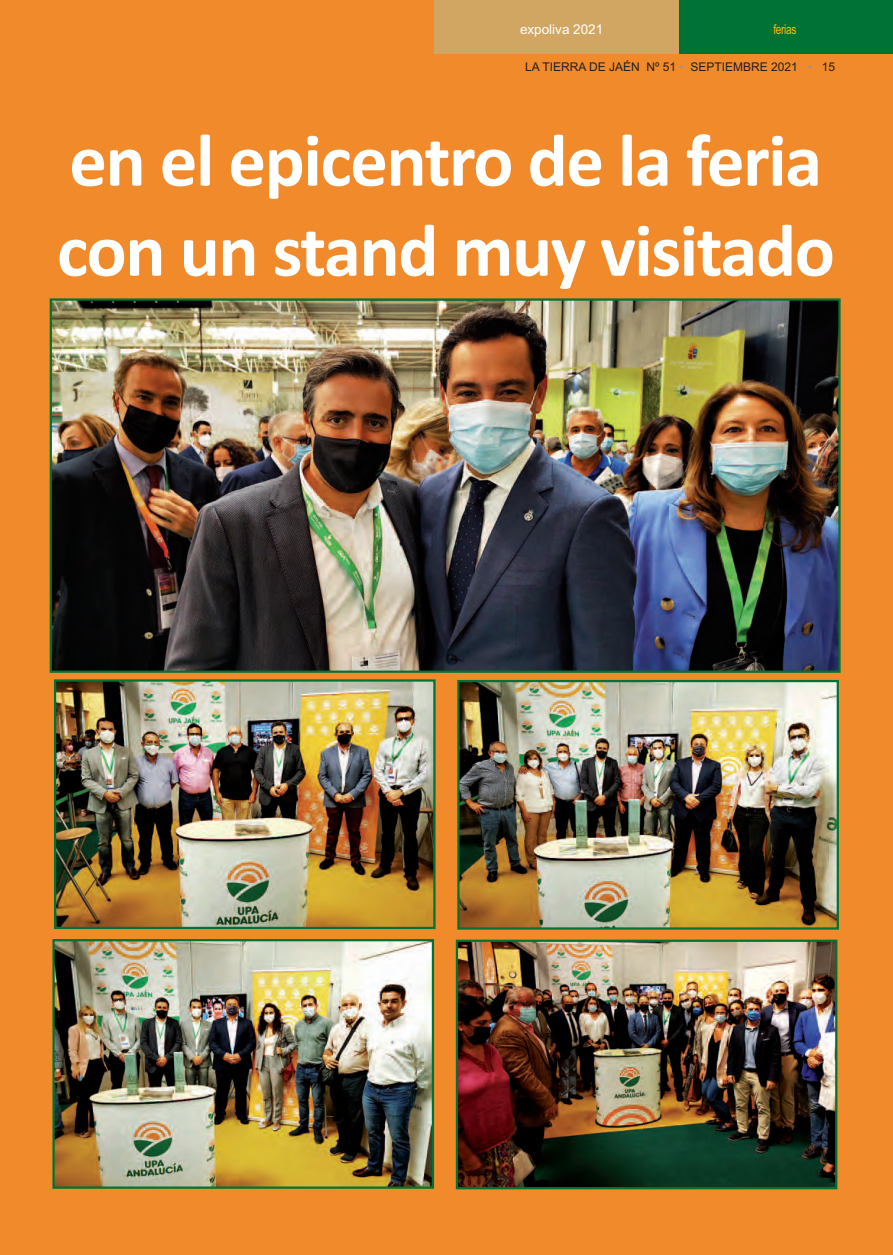
<style>
.page{position:relative;width:893px;height:1255px;background:#fff}
.page>*{position:absolute;margin:0;border:0;box-sizing:border-box;transform-origin:0 0}
.t1{font:700 75px/90px "Calibri";letter-spacing:-.02em;color:#fff}
.t2{font:13.5px "Arial";color:#fff}
.t3{font:13.5px "Arial";letter-spacing:-.03em;color:#fcb814;scale:.75 1}
.t4{font:12px "Arial";color:#231f20}
.s1{color:#939598}
</style>
<div class="page">
<div style="left:0;top:0;width:893px;height:1254px;background:#f18a2b"></div>
<div style="left:674px;top:0;width:219px;height:53px;background:#007236"></div>
<div style="left:435px;top:0;width:244px;height:53px;background:#d1a662"></div>
<img style="left:53px;top:301px;width:785px;height:368px">
<div style="left:50px;top:298px;width:791px;height:374px;border:2px solid #007236"></div>
<img style="left:57px;top:682px;width:376px;height:244px">
<div style="left:54px;top:679px;width:382px;height:250px;border:2px solid #007236"></div>
<img style="left:460px;top:683px;width:376px;height:243px">
<div style="left:457px;top:680px;width:382px;height:249px;border:2px solid #007236"></div>
<img style="left:55px;top:942px;width:376px;height:243px">
<div style="left:52px;top:939px;width:382px;height:249px;border:2px solid #007236"></div>
<img style="left:459px;top:942px;width:375px;height:244px">
<div style="left:456px;top:939px;width:381px;height:250px;border:2px solid #007236"></div>
<p class="t2" style="left:520px;top:21px;width:85px">expoliva 2021</p>
<p class="t3" style="left:773px;top:21px;width:32px">ferias</p>
<p class="t4" style="left:525px;top:60px;width:312px">LA TIERRA DE JAÉN Nº 51 <span class="s1">•</span> SEPTIEMBRE 2021 <span class="s1">•</span> 15</p>
<p class="t1" style="left:57px;top:115px;width:780px">en el epicentro de la feria con un stand muy visitado</p>
</div>
